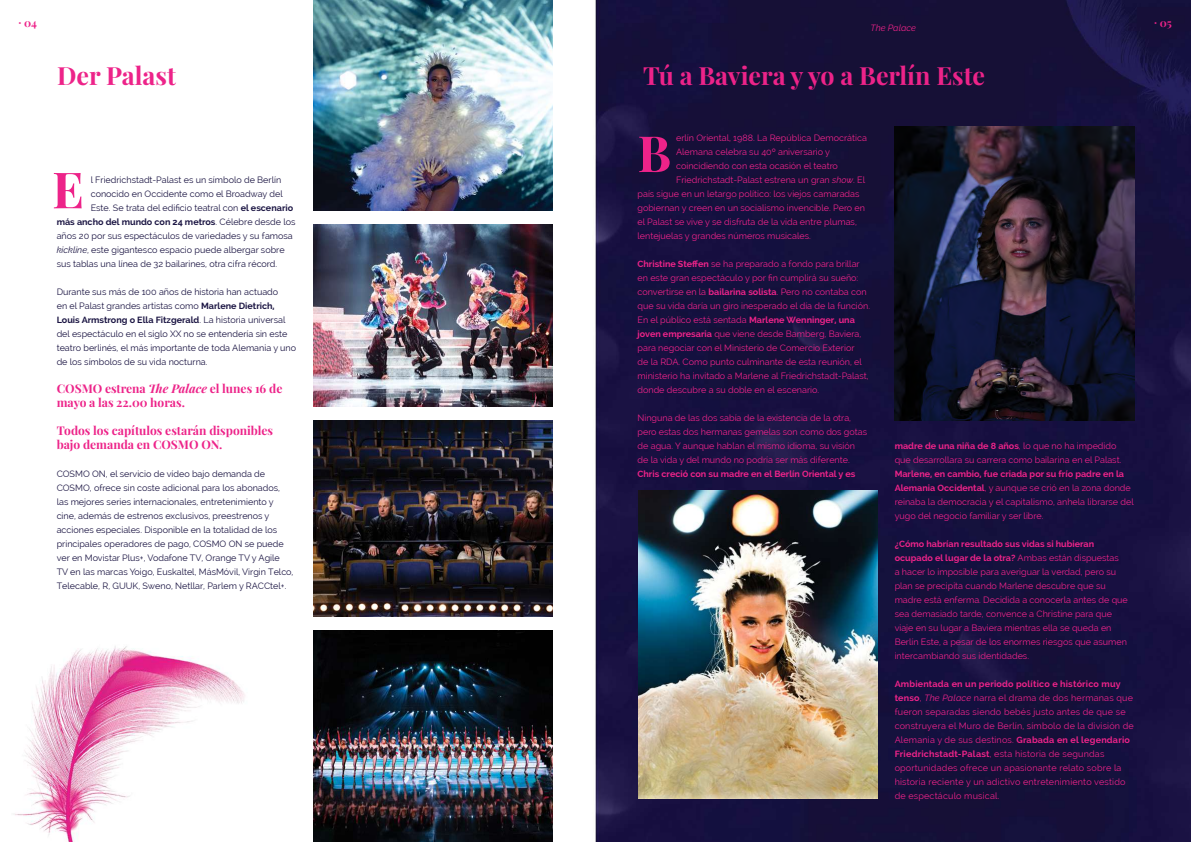
<style>
.page{position:relative;width:1191px;height:842px;background:#fff}
.page>*{position:absolute;margin:0;border:0;box-sizing:border-box;transform-origin:0 0}
.t1{font:700 50px "Playfair Display";color:#ed2389}
.t2{font:700 25px "Playfair Display";color:#ed2389}
.t3{font:700 12px/14px "Playfair Display";color:#ed2389}
.t4{font:700 11px "Playfair Display";color:#ed2389}
.t5{font:9px/14px "Raleway";color:#ed2389}
.t6{font:9px/14px "Raleway";color:#1b1543}
.t7{font:9px/14px "Raleway";letter-spacing:.02em;color:#ed2389}
.t8{font:700 9px "Raleway";color:#1b1543}
.t9{font:700 9px "Raleway";color:#ed2389}
.t10{font:italic 9px "Raleway";color:#ed2389}
.s1{font-weight:700}
.s2{font-weight:400}
.s3{font-style:italic}
</style>
<div class="page">
<img style="left:14px;top:0;width:1177px;height:842px">
<img style="left:638px;top:491px;width:239px;height:308px">
<img style="left:894px;top:127px;width:240px;height:294px">
<img style="left:313px;top:0;width:240px;height:211px">
<img style="left:313px;top:631px;width:240px;height:211px">
<img style="left:313px;top:225px;width:240px;height:182px">
<img style="left:313px;top:421px;width:240px;height:196px">
<p class="t4" style="left:19px;top:14px;width:20px">· 04</p>
<p class="t4" style="left:1154px;top:14px;width:19px">· 05</p>
<p class="t10" style="left:870px;top:23px;width:47px">The Palace</p>
<h2 class="t2" style="left:57px;top:56px;width:120px">Der Palast</h2>
<h1 class="t1" style="left:52px;top:150px;width:33px">E</h1>
<p class="t6" style="left:91px;top:173px;width:192px">l Friedrichstadt-Palast es un símbolo de Berlín</p>
<p class="t6" style="left:91px;top:187px;width:193px">conocido en Occidente como el Broadway del</p>
<p class="t6" style="left:91px;top:201px;width:204px">Este. Se trata del edificio teatral con <span class="s1">el escenario</span></p>
<p class="t8" style="left:57px;top:216px;width:240px">más ancho del mundo con 24 metros<span class="s2">. Célebre desde los</span></p>
<p class="t6" style="left:57px;top:229px;width:238px">años 20 por sus espectáculos de variedades y su famosa</p>
<p class="t6" style="left:57px;top:243px;width:229px"><span class="s3">kickline</span>, este gigantesco espacio puede albergar sobre</p>
<p class="t6" style="left:57px;top:257px;width:222px">sus tablas una línea de 32 bailarines, otra cifra récord.</p>
<p class="t6" style="left:57px;top:285px;width:241px">Durante sus más de 100 años de historia han actuado<br>en el Palast grandes artistas como <span class="s1">Marlene Dietrich, Louis Armstrong o Ella Fitzgerald</span>. La historia universal del espectáculo en el siglo XX no se entendería sin este teatro berlinés, el más importante de toda Alemania y uno de los símbolos de su vida nocturna.</p>
<h3 class="t3" style="left:57px;top:380px;width:227px">COSMO estrena <span class="s3">The Palace</span> el lunes 16 de mayo a las 22.00 horas.</h3>
<h3 class="t3" style="left:57px;top:422px;width:218px">Todos los capítulos estarán disponibles bajo demanda en COSMO ON.</h3>
<p class="t6" style="left:57px;top:467px;width:238px">COSMO ON, el servicio de vídeo bajo demanda de COSMO, ofrece sin coste adicional para los abonados, las mejores series internacionales, entretenimiento y cine, además de estrenos exclusivos, preestrenos y acciones especiales. Disponible en la totalidad de los principales operadores de pago, COSMO ON se puede ver en Movistar Plus+, Vodafone TV, Orange TV y Agile TV en las marcas Yoigo, Euskaltel, MásMóvil, Virgin Telco, Telecable, R, GUUK, Sweno, Netllar, Parlem y RACCtel+.</p>
<h2 class="t2" style="left:643px;top:56px;width:343px">Tú a Baviera y yo a Berlín Este</h2>
<p class="t5" style="left:676px;top:131px;width:192px">erlín Oriental, 1988. La República Democrática</p>
<p class="t5" style="left:676px;top:145px;width:155px">Alemana celebra su 40º aniversario y</p>
<p class="t5" style="left:676px;top:159px;width:163px">coincidiendo con esta ocasión el teatro</p>
<p class="t5" style="left:676px;top:173px;width:190px">Friedrichstadt-Palast estrena un gran <span class="s3">show</span>. El</p>
<p class="t5" style="left:637px;top:187px;width:223px">país sigue en un letargo político: los viejos camaradas</p>
<p class="t5" style="left:637px;top:201px;width:229px">gobiernan y creen en un socialismo invencible. Pero en</p>
<p class="t5" style="left:637px;top:215px;width:221px">el Palast se vive y se disfruta de la vida entre plumas,</p>
<p class="t5" style="left:637px;top:229px;width:175px">lentejuelas y grandes números musicales.</p>
<p class="t5" style="left:637px;top:257px;width:234px"><span class="s1">Christine Steffen</span> se ha preparado a fondo para brillar en este gran espectáculo y por fin cumplirá su sueño: convertirse en la <span class="s1">bailarina solista</span>. Pero no contaba con que su vida daría un giro inesperado el día de la función.<br>En el público está sentada <span class="s1">Marlene Wenninger, una joven empresaria</span> que viene desde Bamberg, Baviera, para negociar con el Ministerio de Comercio Exterior<br>de la RDA. Como punto culminante de esta reunión, el ministerio ha invitado a Marlene al Friedrichstadt-Palast, donde descubre a su doble en el escenario.</p>
<p class="t5" style="left:637px;top:411px;width:231px">Ninguna de las dos sabía de la existencia de la otra, pero estas dos hermanas gemelas son como dos gotas de agua. Y aunque hablan el mismo idioma, su visión de la vida y del mundo no podría ser más diferente.</p>
<p class="t9" style="left:637px;top:468px;width:219px">Chris creció con su madre en el Berlín Oriental y es</p>
<h1 class="t1" style="left:637px;top:114px;width:35px">B</h1>
<p class="t5" style="left:894px;top:439px;width:228px"><span class="s1">madre de una niña de 8 años</span>, lo que no ha impedido que desarrollara su carrera como bailarina en el Palast.</p>
<p class="t5" style="left:894px;top:467px;width:241px"><span class="s1">Marlene, en cambio, fue criada por su frío padre en la Alemania Occidental</span>, y aunque se crió en la zona donde reinaba la democracia y el capitalismo, anhela librarse del yugo del negocio familiar y ser libre.</p>
<p class="t5" style="left:894px;top:537px;width:235px"><span class="s1">¿Cómo habrían resultado sus vidas si hubieran ocupado el lugar de la otra?</span> Ambas están dispuestas<br>a hacer lo imposible para averiguar la verdad, pero su plan se precipita cuando Marlene descubre que su madre está enferma. Decidida a conocerla antes de que sea demasiado tarde, convence a Christine para que viaje en su lugar a Baviera mientras ella se queda en Berlín Este, a pesar de los enormes riesgos que asumen intercambiando sus identidades.</p>
<p class="t7" style="left:894px;top:677px;width:241px"><span class="s1">Ambientada en un periodo político e histórico muy tenso</span>, <span class="s3">The Palace</span> narra el drama de dos hermanas que fueron separadas siendo bebés justo antes de que se construyera el Muro de Berlín, símbolo de la división de Alemania y de sus destinos. <span class="s1">Grabada en el legendario Friedrichstadt-Palast</span>, esta historia de segundas oportunidades ofrece un apasionante relato sobre la historia reciente y un adictivo entretenimiento vestido de espectáculo musical.</p>
</div>
